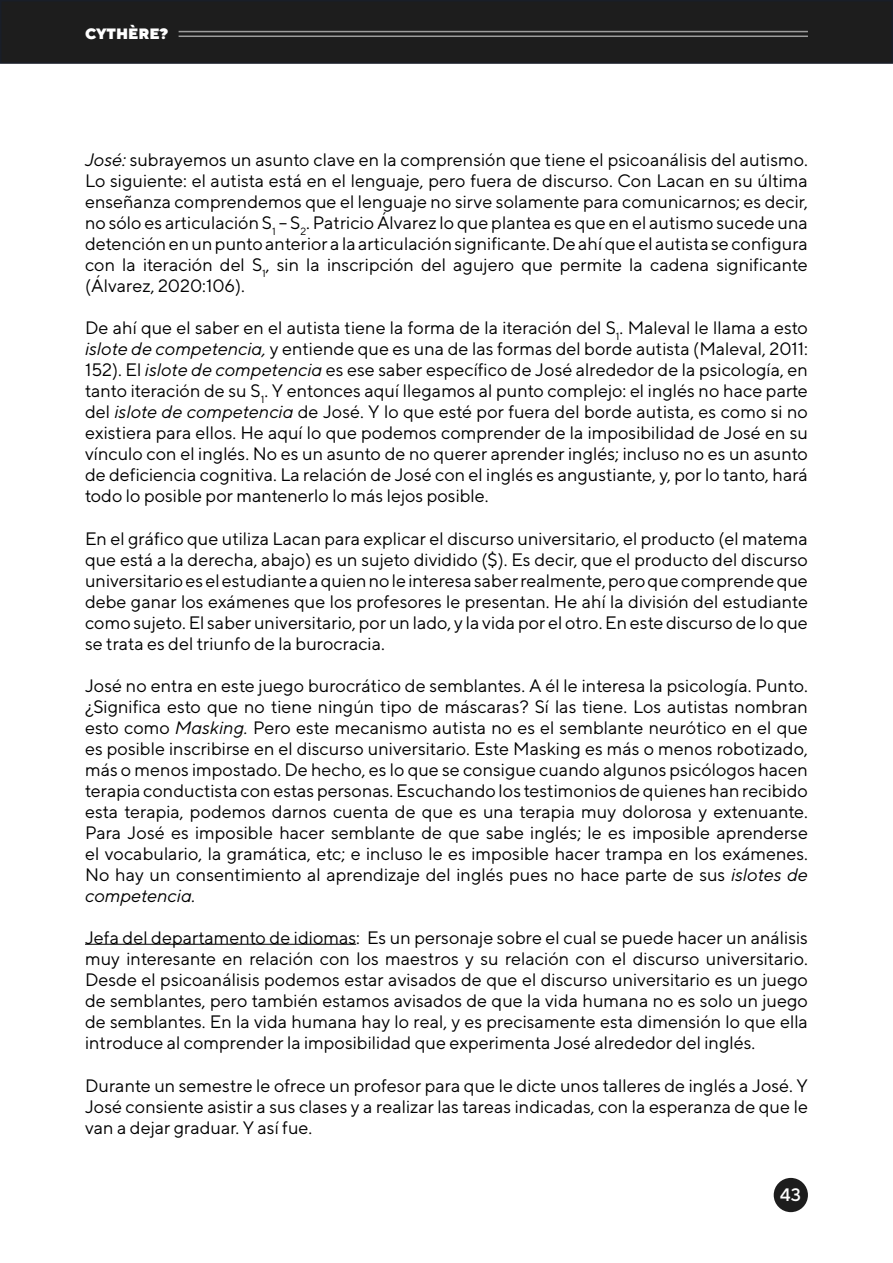
<style>
.page{position:relative;width:893px;height:1263px;background:#fff}
.page>*{position:absolute;margin:0;border:0;box-sizing:border-box;transform-origin:0 0}
.t1{font:18px/21px "TT Norms";color:#000;text-align:justify}
.t2{font:500 18px "TT Norms";color:#fff}
.t3{font:900 15px "TT Norms";color:#fff}
.s1{font-style:italic}
</style>
<div class="page">
<div style="left:0;top:0;width:893px;height:64px;background:#1d1d1d;border:2px solid #191e28"></div>
<hr style="left:179px;top:31px;width:629px;height:1px;background:#9d9d9d">
<hr style="left:179px;top:36px;width:629px;height:1px;background:#9d9d9d">
<div style="left:774px;top:1178px;width:34px;height:34px;background:#1d1d1d;border-radius:50%"></div>
<hr style="left:85px;top:944px;width:271px;height:1px;background:#000">
<p class="t3" style="left:85px;top:24px;width:85px">CYTHÈRE?</p>
<p class="t1" style="left:85px;top:149px;width:724px"><span class="s1">José:</span> subrayemos un asunto clave en la comprensión que tiene el psicoanálisis del autismo.<br>Lo siguiente: el autista está en el lenguaje, pero fuera de discurso. Con Lacan en su última enseñanza comprendemos que el lenguaje no sirve solamente para comunicarnos; es decir, no sólo es articulación S<sub>1</sub> – S<sub>2</sub>. Patricio Álvarez lo que plantea es que en el autismo sucede una detención en un punto anterior a la articulación significante. De ahí que el autista se configura con la iteración del S<sub>1</sub>, sin la inscripción del agujero que permite la cadena significante (Álvarez, 2020:106).</p>
<p class="t1" style="left:85px;top:317px;width:724px">De ahí que el saber en el autista tiene la forma de la iteración del S<sub>1</sub>. Maleval le llama a esto <span class="s1">islote de competencia,</span> y entiende que es una de las formas del borde autista (Maleval, 2011:<br>152). El <span class="s1">islote de competencia</span> es ese saber específico de José alrededor de la psicología, en tanto iteración de su S<sub>1</sub>. Y entonces aquí llegamos al punto complejo: el inglés no hace parte del <span class="s1">islote de competencia</span> de José. Y lo que esté por fuera del borde autista, es como si no existiera para ellos. He aquí lo que podemos comprender de la imposibilidad de José en su vínculo con el inglés. No es un asunto de no querer aprender inglés; incluso no es un asunto de deficiencia cognitiva. La relación de José con el inglés es angustiante, y, por lo tanto, hará todo lo posible por mantenerlo lo más lejos posible.</p>
<p class="t1" style="left:85px;top:527px;width:724px">En el gráfico que utiliza Lacan para explicar el discurso universitario, el producto (el matema que está a la derecha, abajo) es un sujeto dividido ($). Es decir, que el producto del discurso universitario es el estudiante a quien no le interesa saber realmente, pero que comprende que debe ganar los exámenes que los profesores le presentan. He ahí la división del estudiante como sujeto. El saber universitario, por un lado, y la vida por el otro. En este discurso de lo que se trata es del triunfo de la burocracia.</p>
<p class="t1" style="left:85px;top:675px;width:724px">José no entra en este juego burocrático de semblantes. A él le interesa la psicología. Punto. ¿Significa esto que no tiene ningún tipo de máscaras? Sí las tiene. Los autistas nombran esto como <span class="s1">Masking.</span> Pero este mecanismo autista no es el semblante neurótico en el que es posible inscribirse en el discurso universitario. Este Masking es más o menos robotizado, más o menos impostado. De hecho, es lo que se consigue cuando algunos psicólogos hacen terapia conductista con estas personas. Escuchando los testimonios de quienes han recibido esta terapia, podemos darnos cuenta de que es una terapia muy dolorosa y extenuante.<br>Para José es imposible hacer semblante de que sabe inglés; le es imposible aprenderse el vocabulario, la gramática, etc; e incluso le es imposible hacer trampa en los exámenes.<br>No hay un consentimiento al aprendizaje del inglés pues no hace parte de sus <span class="s1">islotes de competencia.</span></p>
<p class="t1" style="left:85px;top:927px;width:724px">Jefa del departamento de idiomas: Es un personaje sobre el cual se puede hacer un análisis muy interesante en relación con los maestros y su relación con el discurso universitario.<br>Desde el psicoanálisis podemos estar avisados de que el discurso universitario es un juego de semblantes, pero también estamos avisados de que la vida humana no es solo un juego de semblantes. En la vida humana hay lo real, y es precisamente esta dimensión lo que ella introduce al comprender la imposibilidad que experimenta José alrededor del inglés.</p>
<p class="t1" style="left:85px;top:1074px;width:724px">Durante un semestre le ofrece un profesor para que le dicte unos talleres de inglés a José. Y José consiente asistir a sus clases y a realizar las tareas indicadas, con la esperanza de que le van a dejar graduar. Y así fue.</p>
<p class="t2" style="left:780px;top:1183px;width:23px">43</p>
</div>
